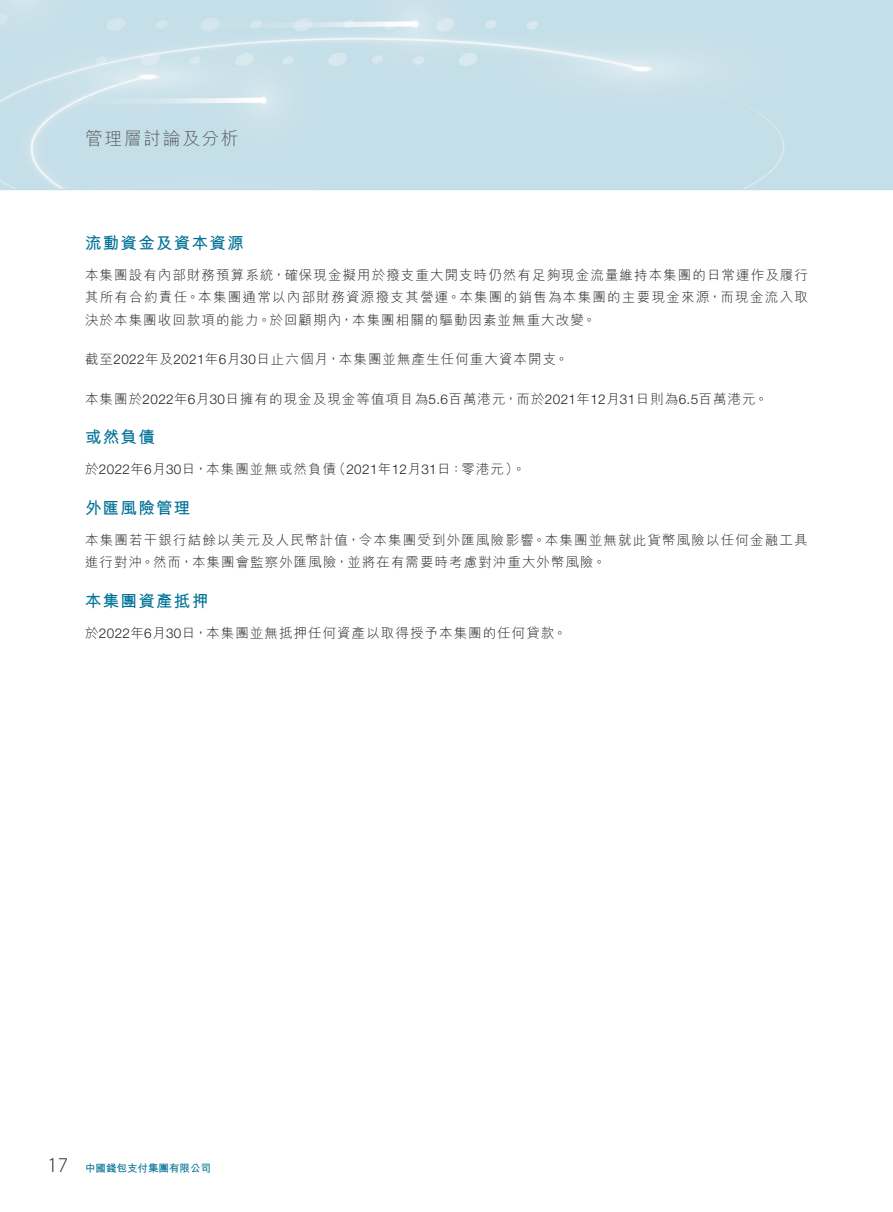
<style>
.page{position:relative;width:893px;height:1212px;background:#fff}
.page>*{position:absolute;margin:0;border:0;box-sizing:border-box;transform-origin:0 0}
.t1{font:300 18px "M Hei HK";letter-spacing:.08em;color:#57585a}
.t2{font:700 16.5px "M Hei HK";letter-spacing:.08em;color:#007297}
.t3{font:300 13.5px/22.5px "M Hei HK";letter-spacing:.08em;color:#231f20;text-align:justify}
.t4{font:700 10.5px "M Hei HK";color:#007297}
.s1{font-family:"Helvetica Neue LT Std"}
.s2{font-family:"Myriad Pro";font-weight:300;font-size:21px;color:#231f20}
</style>
<div class="page">
<img style="left:0;top:0;width:893px;height:191px">
<h1 class="t1" style="left:85px;top:129px;width:155px">管理層討論及分析</h1>
<p class="t2" style="left:85px;top:231px;width:160px">流動資金及資本資源</p>
<p class="t3" style="left:85px;top:263px;width:724px">本集團設有內部財務預算系統，確保現金擬用於撥支重大開支時仍然有足夠現金流量維持本集團的日常運作及履行其所有合約責任。本集團通常以內部財務資源撥支其營運。本集團的銷售為本集團的主要現金來源，而現金流入取決於本集團收回款項的能力。於回顧期內，本集團相關的驅動因素並無重大改變。</p>
<p class="t3" style="left:85px;top:348px;width:485px">截至<span class="s1">2022</span>年及<span class="s1">2021</span>年<span class="s1">6</span>月<span class="s1">30</span>日止六個月，本集團並無產生任何重大資本開支。</p>
<p class="t3" style="left:85px;top:387px;width:684px">本集團於<span class="s1">2022</span>年<span class="s1">6</span>月<span class="s1">30</span>日擁有的現金及現金等值項目為<span class="s1">5.6</span>百萬港元，而於<span class="s1">2021</span>年<span class="s1">12</span>月<span class="s1">31</span>日則為<span class="s1">6.5</span>百萬港元。</p>
<p class="t2" style="left:85px;top:425px;width:71px">或然負債</p>
<p class="t3" style="left:85px;top:458px;width:442px">於<span class="s1">2022</span>年<span class="s1">6</span>月<span class="s1">30</span>日，本集團並無或然負債（<span class="s1">2021</span>年<span class="s1">12</span>月<span class="s1">31</span>日：零港元）。</p>
<p class="t2" style="left:85px;top:496px;width:107px">外匯風險管理</p>
<p class="t3" style="left:85px;top:528px;width:724px">本集團若干銀行結餘以美元及人民幣計值，令本集團受到外匯風險影響。本集團並無就此貨幣風險以任何金融工具進行對沖。然而，本集團會監察外匯風險，並將在有需要時考慮對沖重大外幣風險。</p>
<p class="t2" style="left:85px;top:589px;width:125px">本集團資產抵押</p>
<p class="t3" style="left:85px;top:621px;width:483px">於<span class="s1">2022</span>年<span class="s1">6</span>月<span class="s1">30</span>日，本集團並無抵押任何資產以取得授予本集團的任何貸款。</p>
<p class="t4" style="left:48px;top:1160px;width:165px"><span class="s2">17</span> 中國錢包支付集團有限公司</p>
</div>
